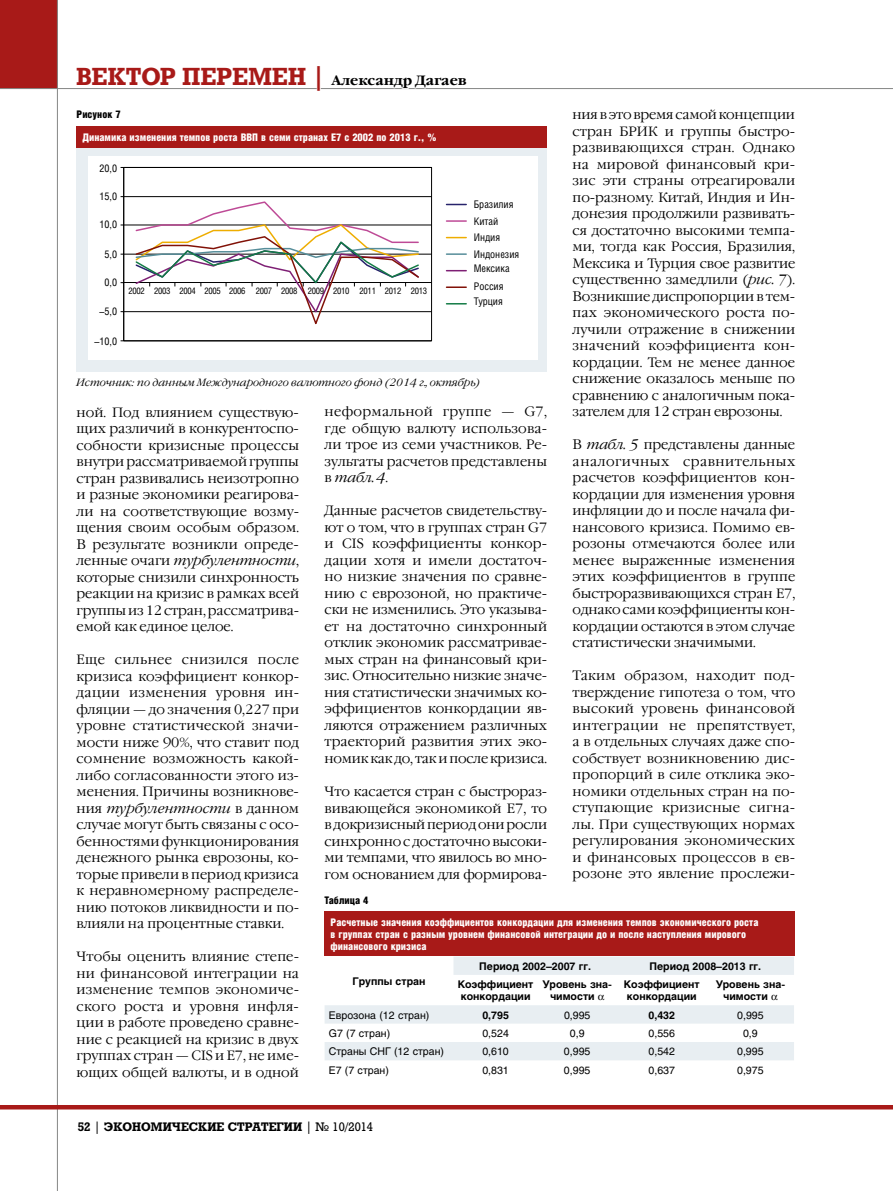
<style>
.page{position:relative;width:893px;height:1191px;background:#fff}
.page>*{position:absolute;margin:0;border:0;box-sizing:border-box;transform-origin:0 0}
.t1{font:300 13.5px/16.5px "Garamond C";letter-spacing:-.005em;color:#000;text-align:justify}
.t2{font:700 13.5px "Garamond C";color:#000}
.t3{font:700 12px "Rodeo";color:#000}
.t4{font:900 10.5px/12px "Helios Cond";color:#fff}
.t5{font:700 10.5px/12px "Helios";color:#000}
.t6{font:10.5px "Helios";color:#000}
.t7{font:10.5px/17.2px "Helios Cond";color:#000}
.t8{font:italic 300 10.5px "Garamond C";color:#000}
.t9{font:900 10.5px "Helios Cond";color:#000}
.t10{font:9px "Helios Cond";letter-spacing:-.03em;color:#000}
.s1{font-family:"Rodeo";font-size:24px;color:#a81a18}
.s2{font-style:italic}
.s3{font-weight:400}
</style>
<div class="page">
<div style="left:0;top:0;width:58px;height:89px;background:#a81a18"></div>
<hr style="left:57px;top:0;width:1px;height:1191px;background:#868786">
<hr style="left:0;top:88px;width:893px;height:1px;background:#868786">
<hr style="left:0;top:1105px;width:893px;height:4px;background:#a81a18">
<div style="left:77px;top:126px;width:470px;height:245px;background:#e8eef2"></div>
<div style="left:77px;top:126px;width:470px;height:21px;background:#a81a18"></div>
<div style="left:88px;top:156px;width:449px;height:203px;background:#fff"></div>
<svg style="left:325px;top:956px;width:469px;height:104px"></svg>
<div style="left:325px;top:911px;width:470px;height:45px;background:#a81a18"></div>
<hr style="left:124px;top:311px;width:308px;height:1px;background:#000">
<hr style="left:124px;top:254px;width:308px;height:1px;background:#000">
<hr style="left:124px;top:225px;width:308px;height:1px;background:#000">
<hr style="left:124px;top:196px;width:308px;height:1px;background:#000">
<div style="left:123px;top:167px;width:309px;height:174px;border:1px solid #000"></div>
<hr style="left:123px;top:167px;width:1px;height:174px;background:#000">
<hr style="left:124px;top:282px;width:308px;height:1px;background:#000">
<svg style="left:134px;top:201px;width:286px;height:124px"></svg>
<svg style="left:446px;top:204px;width:20px;height:1px"></svg>
<hr style="left:446px;top:220px;width:20px;height:2px;background:#be4a96">
<svg style="left:446px;top:237px;width:20px;height:1px"></svg>
<hr style="left:446px;top:253px;width:20px;height:2px;background:#568d99">
<svg style="left:446px;top:270px;width:20px;height:1px"></svg>
<hr style="left:446px;top:286px;width:20px;height:2px;background:#811107">
<svg style="left:446px;top:303px;width:20px;height:1px"></svg>
<svg style="left:598px;top:994px;width:6px;height:6px"></svg>
<svg style="left:771px;top:994px;width:7px;height:6px"></svg>
<p class="t2" style="left:77px;top:73px;width:392px"><span class="s1">ВЕКТОР ПЕРЕМЕН |</span> Александр Дагаев</p>
<p class="t1" style="left:573px;top:107px;width:224px">ния в это время самой концепции стран БРИК и группы быстро&shy;развивающихся стран. Однако на мировой финансовый кри&shy;зис эти страны отреагировали по-разному. Китай, Индия и Ин&shy;донезия продолжили развивать&shy;ся достаточно высокими темпа&shy;ми, тогда как Россия, Бразилия, Мексика и Турция свое развитие существенно замедлили (<span class="s2">рис. 7</span>).<br>Возникшие диспропорции в тем&shy;пах экономического роста по&shy;лучили отражение в снижении значений коэффициента кон&shy;кордации. Тем не менее данное снижение оказалось меньше по сравнению с аналогичным пока&shy;зателем для 12 стран еврозоны.</p>
<p class="t1" style="left:573px;top:437px;width:224px">В <span class="s2">табл. 5</span> представлены данные аналогичных сравнительных расчетов коэффициентов кон&shy;кордации для изменения уровня инфляции до и после начала фи&shy;нансового кризиса. Помимо ев&shy;розоны отмечаются более или менее выраженные изменения этих коэффициентов в группе быстроразвивающихся стран E7, однако сами коэффициенты кон&shy;кордации остаются в этом случае статистически значимыми.</p>
<p class="t1" style="left:573px;top:668px;width:224px">Таким образом, находит под&shy;тверждение гипотеза о том, что высокий уровень финансовой интеграции не препятствует, а в отдельных случаях даже спо&shy;собствует возникновению дис&shy;пропорций в силе отклика эко&shy;номики отдельных стран на по&shy;ступающие кризисные сигна&shy;лы. При существующих нормах регулирования экономических и финансовых процессов в ев&shy;розоне это явление прослежи-</p>
<p class="t9" style="left:77px;top:108px;width:46px">Рисунок 7</p>
<p class="t4" style="left:83px;top:131px;width:355px">Динамика изменения темпов роста ВВП в семи странах E7 с 2002 по 2013 г., %</p>
<p class="t7" style="left:99px;top:159px;width:19px">20,0</p>
<p class="t7" style="left:99px;top:188px;width:19px">15,0</p>
<p class="t7" style="left:474px;top:195px;width:41px">Бразилия<br>Китай</p>
<p class="t7" style="left:474px;top:228px;width:47px">Индия<br>Индонезия</p>
<p class="t7" style="left:474px;top:260px;width:37px">Мексика<br>Россия</p>
<p class="t7" style="left:474px;top:293px;width:31px">Турция</p>
<p class="t7" style="left:99px;top:215px;width:19px">10,0</p>
<p class="t7" style="left:104px;top:245px;width:14px">5,0</p>
<p class="t7" style="left:104px;top:274px;width:14px">0,0</p>
<p class="t10" style="left:128px;top:286px;width:300px">2002 2003 2004 2005 2006 2007 2008 2009 2010 2011 2012 2013</p>
<p class="t7" style="left:99px;top:302px;width:19px">–5,0</p>
<p class="t7" style="left:94px;top:332px;width:24px">–10,0</p>
<p class="t8" style="left:77px;top:377px;width:405px">Источник: по данным Международного валютного фонд (2014 г., октябрь)</p>
<p class="t1" style="left:325px;top:404px;width:224px">неформальной группе — G7, где общую валюту использова&shy;ли трое из семи участников. Ре&shy;зультаты расчетов представлены в <span class="s2">табл. 4</span>.</p>
<p class="t1" style="left:325px;top:503px;width:224px">Данные расчетов свидетельству&shy;ют о том, что в группах стран G7 и CIS коэффициенты конкор&shy;дации хотя и имели достаточ&shy;но низкие значения по сравне&shy;нию с еврозоной, но практиче&shy;ски не изменились. Это указыва&shy;ет на достаточно синхронный отклик экономик рассматривае&shy;мых стран на финансовый кри&shy;зис. Относительно низкие значе&shy;ния статистически значимых ко&shy;эффициентов конкордации яв&shy;ляются отражением различных траекторий развития этих эко&shy;номик как до, так и после кризиса.</p>
<p class="t1" style="left:325px;top:783px;width:224px">Что касается стран с быстрораз&shy;вивающейся экономикой E7, то в докризисный период они росли синхронно с достаточно высоки&shy;ми темпами, что явилось во мно&shy;гом основанием для формирова-</p>
<p class="t1" style="left:77px;top:404px;width:224px">ной. Под влиянием существую&shy;щих различий в конкурентоспо&shy;собности кризисные процессы внутри рассматриваемой группы стран развивались неизотропно и разные экономики реагирова&shy;ли на соответствующие возму&shy;щения своим особым образом.<br>В результате возникли опреде&shy;ленные очаги <span class="s2">турбулентности</span>, которые снизили синхронность реакции на кризис в рамках всей группы из 12 стран, рассматрива&shy;емой как единое целое.</p>
<p class="t1" style="left:77px;top:651px;width:224px">Еще сильнее снизился после кризиса коэффициент конкор&shy;дации изменения уровня ин&shy;фляции — до значения 0,227 при уровне статистической значи&shy;мости ниже 90%, что ставит под сомнение возможность какой&shy;либо согласованности этого из&shy;менения. Причины возникнове&shy;ния <span class="s2">турбулентности</span> в данном случае могут быть связаны с осо&shy;бенностями функционирования денежного рынка еврозоны, ко&shy;торые привели в период кризиса к неравномерному распределе&shy;нию потоков ликвидности и по&shy;влияли на процентные ставки.</p>
<p class="t1" style="left:77px;top:948px;width:224px">Чтобы оценить влияние степе&shy;ни финансовой интеграции на изменение темпов экономиче&shy;ского роста и уровня инфля&shy;ции в работе проведено сравне&shy;ние с реакцией на кризис в двух группах стран — CIS и Е7, не име&shy;ющих общей валюты, и в одной</p>
<p class="t9" style="left:325px;top:894px;width:45px">Таблица 4</p>
<p class="t4" style="left:331px;top:916px;width:429px">Расчетные значения коэффициентов конкордации для изменения темпов экономического роста в группах стран с разным уровнем финансовой интеграции до и после наступления мирового финансового кризиса</p>
<p class="t5" style="left:479px;top:960px;width:113px">Период 2002–2007 гг.</p>
<p class="t5" style="left:649px;top:960px;width:113px">Период 2008–2013 гг.</p>
<p class="t5" style="left:458px;top:978px;width:77px">Коэффициент конкордации</p>
<p class="t5" style="left:550px;top:978px;width:64px;text-indent:-7px">Уровень зна&shy;чимости</p>
<p class="t5" style="left:624px;top:978px;width:77px">Коэффициент конкордации</p>
<p class="t5" style="left:723px;top:978px;width:64px;text-indent:-7px">Уровень зна&shy;чимости</p>
<p class="t5" style="left:353px;top:975px;width:74px">Группы стран</p>
<p class="t6" style="left:329px;top:1008px;width:102px">Еврозона (12 стран)</p>
<p class="t5" style="left:482px;top:1008px;width:28px">0,795</p>
<p class="t6" style="left:564px;top:1008px;width:28px">0,995</p>
<p class="t5" style="left:649px;top:1008px;width:28px">0,432</p>
<p class="t6" style="left:737px;top:1008px;width:28px">0,995</p>
<p class="t6" style="left:329px;top:1027px;width:63px">G7 (7 стран)</p>
<p class="t6" style="left:482px;top:1027px;width:28px">0,524</p>
<p class="t6" style="left:570px;top:1027px;width:16px">0,9</p>
<p class="t6" style="left:648px;top:1027px;width:28px">0,556</p>
<p class="t6" style="left:743px;top:1027px;width:16px">0,9</p>
<p class="t6" style="left:329px;top:1045px;width:117px">Страны СНГ (12 стран)</p>
<p class="t6" style="left:482px;top:1045px;width:28px">0,610</p>
<p class="t6" style="left:564px;top:1045px;width:28px">0,995</p>
<p class="t6" style="left:648px;top:1045px;width:28px">0,542</p>
<p class="t6" style="left:737px;top:1045px;width:28px">0,995</p>
<p class="t6" style="left:329px;top:1063px;width:62px">E7 (7 стран)</p>
<p class="t6" style="left:482px;top:1063px;width:28px">0,831</p>
<p class="t6" style="left:564px;top:1063px;width:28px">0,995</p>
<p class="t6" style="left:648px;top:1063px;width:28px">0,637</p>
<p class="t6" style="left:737px;top:1063px;width:28px">0,975</p>
<p class="t3" style="left:78px;top:1119px;width:297px">52 <span class="s3">|</span> ЭКОНОМИЧЕСКИЕ СТРАТЕГИИ <span class="s3">| № 10/2014</span></p>
</div>
